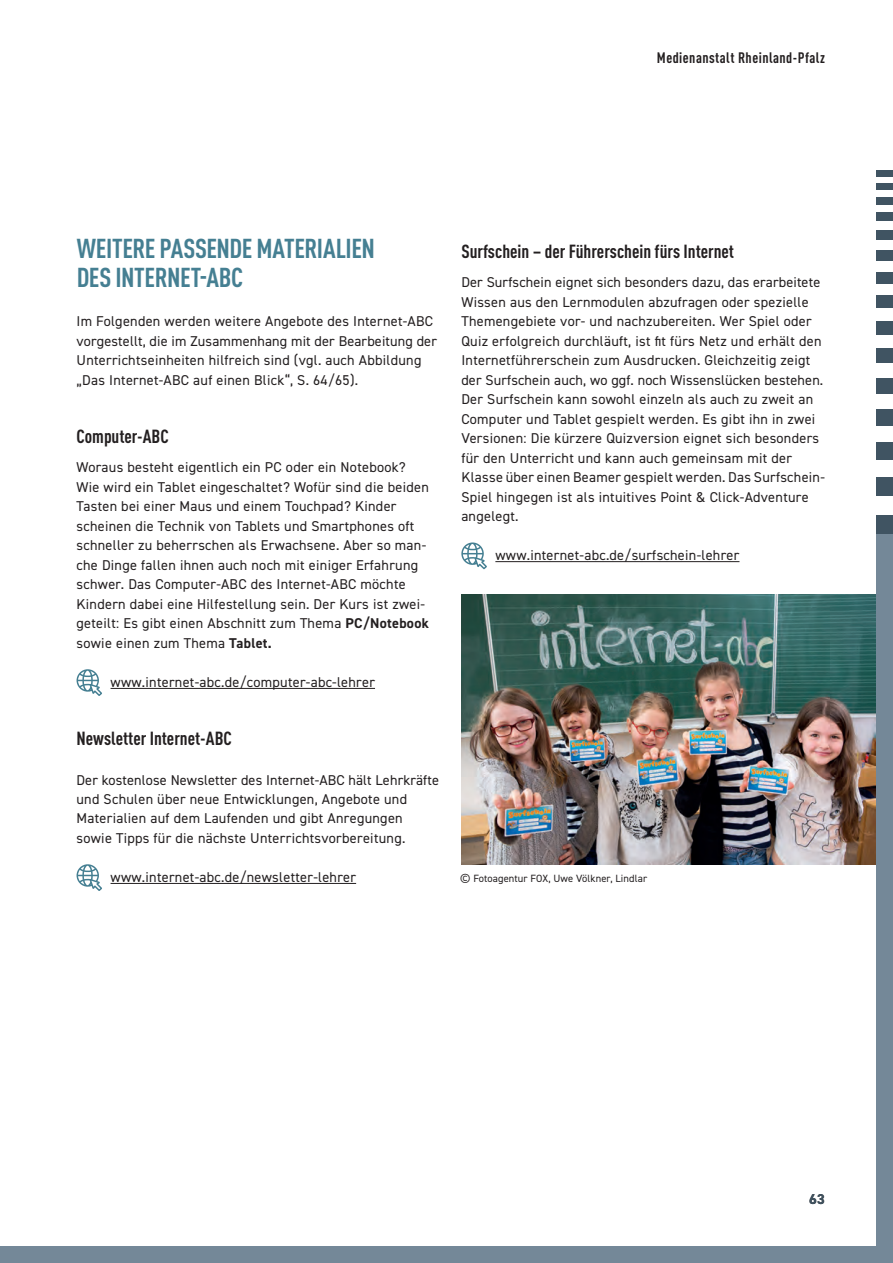
<style>
.page{position:relative;width:893px;height:1263px;background:#fff}
.page>*{position:absolute;margin:0;border:0;box-sizing:border-box;transform-origin:0 0}
.Headline_4_Einstieg{font:700 condensed 27px "DINOT";letter-spacing:-.015em;color:#457f92}
.Headline_5_Einstieg{font:700 condensed 18.75px "DINOT";color:#231f20}
.Fließtext_Einstieg{font:700 condensed 18.75px "DINOT";color:#231f20}
.t1{font:700 condensed 15px "DINOT";letter-spacing:.03em;color:#231f20}
.Fließtext_Einstieg-2{font:14.25px/19.5px "DIN2014";letter-spacing:.02em;color:#231f20}
.t2{font:700 14.25px "DIN2014";color:#231f20}
.Infokasten_FT_Einsti{font:10.5px "DIN2014";letter-spacing:.01em;color:#231f20}
.s1{font-weight:700}
</style>
<div class="page">
<div style="left:876px;top:515px;width:17px;height:19px;background:#405462"></div>
<div style="left:876px;top:170px;width:17px;height:7px;background:#405462"></div>
<div style="left:876px;top:183px;width:17px;height:6px;background:#405462"></div>
<div style="left:876px;top:197px;width:17px;height:7px;background:#405462"></div>
<div style="left:876px;top:213px;width:17px;height:8px;background:#405462"></div>
<div style="left:876px;top:231px;width:17px;height:9px;background:#405462"></div>
<div style="left:876px;top:250px;width:17px;height:11px;background:#405462"></div>
<div style="left:876px;top:272px;width:17px;height:11px;background:#405462"></div>
<div style="left:876px;top:296px;width:17px;height:12px;background:#405462"></div>
<div style="left:876px;top:321px;width:17px;height:13px;background:#405462"></div>
<div style="left:876px;top:349px;width:17px;height:14px;background:#405462"></div>
<div style="left:876px;top:378px;width:17px;height:15px;background:#405462"></div>
<div style="left:876px;top:409px;width:17px;height:16px;background:#405462"></div>
<div style="left:876px;top:443px;width:17px;height:17px;background:#405462"></div>
<div style="left:876px;top:478px;width:17px;height:18px;background:#405462"></div>
<div style="left:876px;top:534px;width:17px;height:729px;background:#748898"></div>
<div style="left:0;top:1246px;width:893px;height:17px;background:#748898"></div>
<hr style="left:111px;top:688px;width:264px;height:1px;background:#231f20">
<hr style="left:111px;top:883px;width:245px;height:1px;background:#231f20">
<svg style="left:77px;top:669px;width:25px;height:27px"></svg>
<svg style="left:77px;top:864px;width:25px;height:27px"></svg>
<hr style="left:495px;top:561px;width:244px;height:1px;background:#231f20">
<svg style="left:461px;top:542px;width:26px;height:27px"></svg>
<img style="left:461px;top:594px;width:415px;height:270px">
<p class="t1" style="left:657px;top:47px;width:169px">Medienanstalt Rheinland-Pfalz</p>
<p class="Headline_4_Einstieg" style="left:77px;top:228px;width:300px">WEITERE PASSENDE MATERIALIEN</p>
<p class="Headline_4_Einstieg" style="left:77px;top:258px;width:168px">DES INTERNET-ABC</p>
<p class="Fließtext_Einstieg-2" style="left:77px;top:311px;width:362px">Im Folgenden werden weitere Angebote des Internet-ABC vorgestellt, die im Zusammenhang mit der Bearbeitung der Unterrichtseinheiten hilfreich sind (vgl. auch Abbildung „Das Internet-ABC auf einen Blick“, S. 64/65).</p>
<p class="Headline_5_Einstieg" style="left:77px;top:423px;width:94px">Computer-ABC</p>
<p class="Fließtext_Einstieg-2" style="left:77px;top:457px;width:354px">Woraus besteht eigentlich ein PC oder ein Notebook?<br>Wie wird ein Tablet eingeschaltet? Wofür sind die beiden Tasten bei einer Maus und einem Touchpad? Kinder scheinen die Technik von Tablets und Smartphones oft schneller zu beherrschen als Erwachsene. Aber so man&shy;che Dinge fallen ihnen auch noch mit einiger Erfahrung schwer. Das Computer-ABC des Internet-ABC möchte Kindern dabei eine Hilfestellung sein. Der Kurs ist zwei&shy;geteilt: Es gibt einen Abschnitt zum Thema <span class="s1">PC/Notebook </span>sowie einen zum Thema <span class="s1">Tablet.</span></p>
<p class="Fließtext_Einstieg-2" style="left:111px;top:672px;width:266px">www.internet-abc.de/computer-abc-lehrer</p>
<p class="Fließtext_Einstieg" style="left:77px;top:725px;width:157px">Newsletter Internet-ABC</p>
<p class="Fließtext_Einstieg-2" style="left:77px;top:769px;width:364px">Der kostenlose Newsletter des Internet-ABC hält Lehrkräfte und Schulen über neue Entwicklungen, Angebote und Materialien auf dem Laufenden und gibt Anregungen sowie Tipps für die nächste Unterrichtsvorbereitung.</p>
<p class="Fließtext_Einstieg-2" style="left:111px;top:867px;width:247px">www.internet-abc.de/newsletter-lehrer</p>
<p class="Headline_5_Einstieg" style="left:461px;top:237px;width:274px">Surfschein – der Führerschein fürs Internet</p>
<p class="Fließtext_Einstieg-2" style="left:461px;top:272px;width:365px">Der Surfschein eignet sich besonders dazu, das erarbeitete Wissen aus den Lernmodulen abzufragen oder spezielle Themengebiete vor- und nachzubereiten. Wer Spiel oder Quiz erfolgreich durchläuft, ist fit fürs Netz und erhält den Internetführerschein zum Ausdrucken. Gleichzeitig zeigt der Surfschein auch, wo ggf. noch Wissenslücken bestehen.<br>Der Surfschein kann sowohl einzeln als auch zu zweit an Computer und Tablet gespielt werden. Es gibt ihn in zwei Versionen: Die kürzere Quizversion eignet sich besonders für den Unterricht und kann auch gemeinsam mit der Klasse über einen Beamer gespielt werden. Das Surfschein-Spiel hingegen ist als intuitives Point &amp; Click-Adventure angelegt.</p>
<p class="Fließtext_Einstieg-2" style="left:495px;top:545px;width:246px">www.internet-abc.de/surfschein-lehrer</p>
<p class="Infokasten_FT_Einsti" style="left:460px;top:872px;width:188px">© Fotoagentur FOX, Uwe Völkner, Lindlar</p>
<p class="t2" style="left:809px;top:1189px;width:17px">63</p>
</div>
